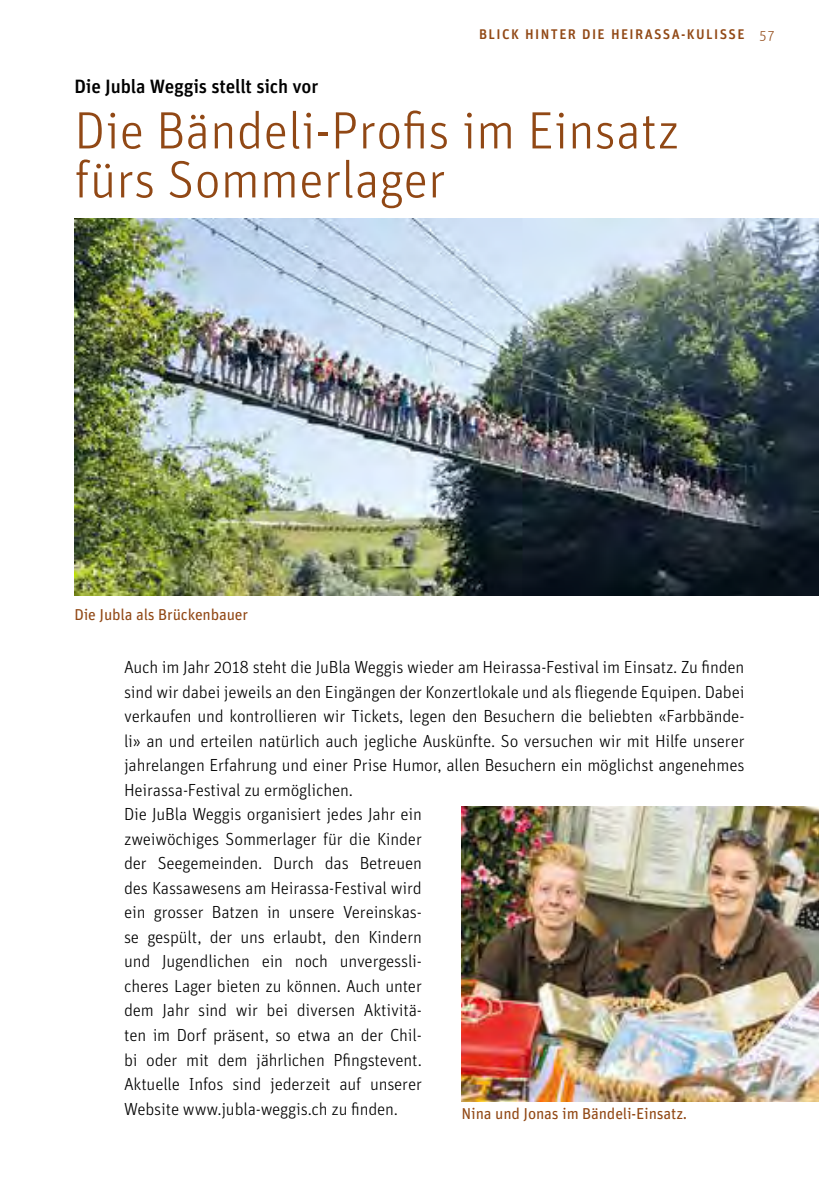
<style>
.page{position:relative;width:819px;height:1191px;background:#fff}
.page>*{position:absolute;margin:0;border:0;box-sizing:border-box;transform-origin:0 0}
.t1{font:300 52.5px/49px "Unit";color:#914815}
.t2{font:500 19.25px "Unit";letter-spacing:-.01em;color:#000}
.t3{font:300 17.5px/24.5px "Unit";letter-spacing:-.01em;color:#000}
.t4{font:15.75px "Unit";letter-spacing:-.01em;color:#914815}
.t5{font:14px "Unit Medium Alternate";letter-spacing:.1em;color:#914815}
.t6{font:300 14px "Unit";color:#914815}
</style>
<div class="page">
<img style="left:74px;top:218px;width:745px;height:377px">
<img style="left:461px;top:807px;width:358px;height:294px">
<p class="t5" style="left:479px;top:26px;width:267px">BLICK HINTER DIE HEIRASSA-KULISSE</p>
<p class="t2" style="left:74px;top:75px;width:245px">Die Jubla Weggis stellt sich vor</p>
<h1 class="t1" style="left:74px;top:105px;width:606px">Die Bändeli-Profis im Einsatz fürs Sommerlager</h1>
<p class="t6" style="left:759px;top:27px;width:17px">57</p>
<p class="t4" style="left:74px;top:605px;width:175px">Die Jubla als Brückenbauer</p>
<p class="t3" style="left:124px;top:655px;width:622px">Auch im Jahr 2018 steht die JuBla Weggis wieder am Heirassa-Festival im Einsatz. Zu finden sind wir dabei jeweils an den Eingängen der Konzertlokale und als fliegende Equipen. Dabei verkaufen und kontrollieren wir Tickets, legen den Besuchern die beliebten «Farbbände&shy;li» an und erteilen natürlich auch jegliche Auskünfte. So versuchen wir mit Hilfe unserer jahrelangen Erfahrung und einer Prise Humor, allen Besuchern ein möglichst angenehmes Heirassa-Festival zu ermöglichen.<br>Die JuBla Weggis organisiert jedes Jahr ein<br>zweiwöchiges Sommerlager für die Kinder<br>der Seegemeinden. Durch das Betreuen<br>des Kassawesens am Heirassa-Festival wird<br>ein grosser Batzen in unsere Vereinskas-<br>se gespült, der uns erlaubt, den Kindern<br>und Jugendlichen ein noch unvergessli-<br>cheres Lager bieten zu können. Auch unter<br>dem Jahr sind wir bei diversen Aktivitä-<br>ten im Dorf präsent, so etwa an der Chil-<br>bi oder mit dem jährlichen Pfingstevent.<br>Aktuelle Infos sind jederzeit auf unserer<br>Website www.jubla-weggis.ch zu finden.</p>
<p class="t4" style="left:461px;top:1104px;width:227px">Nina und Jonas im Bändeli-Einsatz.</p>
</div>
